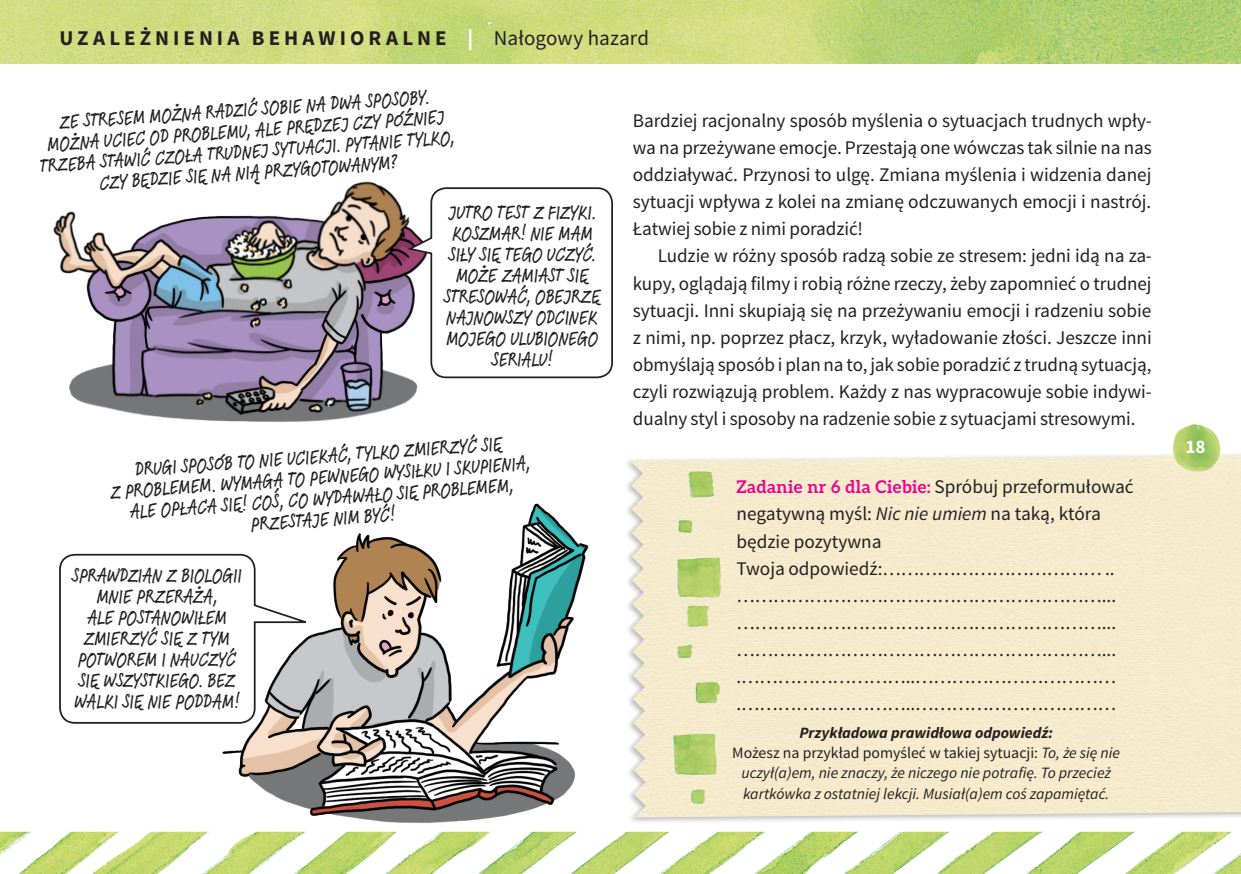
<style>
.page{position:relative;width:1241px;height:874px;background:#fff}
.page>*{position:absolute;margin:0;border:0;box-sizing:border-box;transform-origin:0 0}
.KARTKA_TYT_A__26p{font:500 21px/21px "Feltpen Com";letter-spacing:-.01em;color:#231f20;text-align:center}
.QA_Odpowiedz{font:700 21px "Source Sans Pro";letter-spacing:.19em;color:#231f20}
.TEXT_BODY{font:19.25px/27.1px "Source Sans Pro";letter-spacing:-.005em;color:#231f20;text-align:justify}
.TEXT_BODY_DRUGI{font:19.25px/27.1px "Source Sans Pro";letter-spacing:-.005em;color:#231f20;text-align:justify}
.POD_TYT_MALY{font:19.25px/27.1px "Source Sans Pro";color:#231f20}
.t1{font:700 19.25px "Source Sans Pro";color:#fff}
.BANK_ALBO_CZY_WIESZ{font:italic 15.75px/20.3px "Source Sans Pro";color:#231f20;text-align:center}
.POD_TYT_MALY-2{font:italic 700 15.75px "Source Sans Pro";color:#231f20}
.s1{font-weight:900;color:#fff}
.s2{font-weight:400}
.s3{font-family:"Aleo";font-weight:700;font-size:17.5px;color:#ed028c}
.s4{font-style:italic}
.s5{font-style:normal}
</style>
<div class="page">
<img style="left:0;top:831px;width:1240px;height:42px">
<img style="left:0;top:0;width:1240px;height:63px">
<div style="left:623px;top:448px;width:617px;height:376px;background:#231f20;opacity:.3"></div>
<div style="left:631px;top:455px;width:609px;height:362px;background:#f5ebcc"></div>
<img style="left:676px;top:471px;width:44px;height:212px">
<img style="left:53px;top:181px;width:365px;height:241px">
<img style="left:174px;top:503px;width:441px;height:331px">
<svg style="left:59px;top:552px;width:257px;height:172px"></svg>
<svg style="left:405px;top:186px;width:208px;height:193px"></svg>
<img style="left:1172px;top:424px;width:48px;height:47px">
<p class="QA_Odpowiedz" style="left:60px;top:25px;width:591px">UZALEŻNIENIA BEHAWIORALNE <span class="s1">|</span> <span class="s2">Nałogowy hazard</span></p>
<p class="KARTKA_TYT_A__26p" style="left:59px;top:112px;width:372px;rotate:-4deg">ZE STRESEM MOŻNA RADZIĆ SOBIE NA DWA SPOSOBY.</p>
<p class="KARTKA_TYT_A__26p" style="left:38px;top:134px;width:417px;rotate:-4deg">MOŻNA UCIEC OD PROBLEMU, ALE PRĘDZEJ CZY PÓŹNIEJ<br>TRZEBA STAWIĆ CZOŁA TRUDNEJ SYTUACJI. PYTANIE TYLKO,<br>CZY BĘDZIE SIĘ NA NIĄ PRZYGOTOWANYM?</p>
<p class="KARTKA_TYT_A__26p" style="left:448px;top:202px;width:150px;text-align:left">JUTRO TEST Z FIZYKI.<br>KOSZMAR! NIE MAM<br>SIŁY SIĘ TEGO UCZYĆ.</p>
<p class="KARTKA_TYT_A__26p" style="left:444px;top:265px;width:158px">MOŻE ZAMIAST SIĘ<br>STRESOWAĆ, OBEJRZĘ</p>
<p class="KARTKA_TYT_A__26p" style="left:446px;top:307px;width:153px">NAJNOWSZY ODCINEK</p>
<p class="KARTKA_TYT_A__26p" style="left:446px;top:328px;width:154px">MOJEGO ULUBIONEGO</p>
<p class="KARTKA_TYT_A__26p" style="left:491px;top:349px;width:63px">SERIALU!</p>
<p class="KARTKA_TYT_A__26p" style="left:108px;top:460px;width:422px;rotate:-4deg">DRUGI SPOSÓB TO NIE UCIEKAĆ, TYLKO ZMIERZYĆ SIĘ<br>Z PROBLEMEM. WYMAGA TO PEWNEGO WYSIŁKU I SKUPIENIA,</p>
<p class="KARTKA_TYT_A__26p" style="left:129px;top:501px;width:386px;rotate:-4deg">ALE OPŁACA SIĘ! COŚ, CO WYDAWAŁO SIĘ PROBLEMEM,<br>PRZESTAJE NIM BYĆ!</p>
<p class="KARTKA_TYT_A__26p" style="left:72px;top:565px;width:171px">SPRAWDZIAN Z BIOLOGII<br>MNIE PRZERAŻA,<br>ALE POSTANOWIŁEM<br>ZMIERZYĆ SIĘ Z TYM<br>POTWOREM I NAUCZYĆ<br>SIĘ WSZYSTKIEGO. BEZ<br>WALKI SIĘ NIE PODDAM!</p>
<p class="TEXT_BODY" style="left:632px;top:107px;width:520px">Bardziej racjonalny sposób myślenia o sytuacjach trudnych wpły&shy;wa na przeżywane emocje. Przestają one wówczas tak silnie na nas oddziaływać. Przynosi to ulgę. Zmiana myślenia i widzenia danej sytuacji wpływa z kolei na zmianę odczuwanych emocji i nastrój.<br>Łatwiej sobie z nimi poradzić!</p>
<p class="TEXT_BODY_DRUGI" style="left:632px;top:243px;width:520px;text-indent:25px">Ludzie w różny sposób radzą sobie ze stresem: jedni idą na za&shy;kupy, oglądają filmy i robią różne rzeczy, żeby zapomnieć o trudnej sytuacji. Inni skupiają się na przeżywaniu emocji i radzeniu sobie z nimi, np. poprzez płacz, krzyk, wyładowanie złości. Jeszcze inni obmyślają sposób i plan na to, jak sobie poradzić z trudną sytuacją, czyli rozwiązują problem. Każdy z nas wypracowuje sobie indywi&shy;dualny styl i sposoby na radzenie sobie z sytuacjami stresowymi.</p>
<p class="POD_TYT_MALY" style="left:736px;top:473px;width:398px"><span class="s3">Zadanie nr 6 dla Ciebie:</span> Spróbuj przeformułować negatywną myśl: <span class="s4">Nic nie umiem</span> na taką, która będzie pozytywna</p>
<p class="TEXT_BODY" style="left:736px;top:554px;width:379px">Twoja odpowiedź:……………………………… ..</p>
<p class="TEXT_BODY" style="left:736px;top:582px;width:381px">……………………………………………………...</p>
<p class="TEXT_BODY" style="left:736px;top:609px;width:381px">……………………………………………………...</p>
<p class="TEXT_BODY" style="left:736px;top:636px;width:381px">……………………………………………………...</p>
<p class="TEXT_BODY" style="left:736px;top:663px;width:381px">.………………………..……………………………</p>
<p class="TEXT_BODY" style="left:736px;top:690px;width:381px">.………………………..……………………………</p>
<p class="POD_TYT_MALY-2" style="left:799px;top:722px;width:255px">Przykładowa prawidłowa odpowiedź:</p>
<p class="BANK_ALBO_CZY_WIESZ" style="left:732px;top:742px;width:389px"><span class="s5">Możesz na przykład pomyśleć w takiej sytuacji:</span> To, że się nie uczył(a)em, nie znaczy, że niczego nie potrafię. To przecież kartkówka z ostatniej lekcji. Musiał(a)em coś zapamiętać.</p>
<p class="t1" style="left:1185px;top:434px;width:22px">18</p>
</div>
